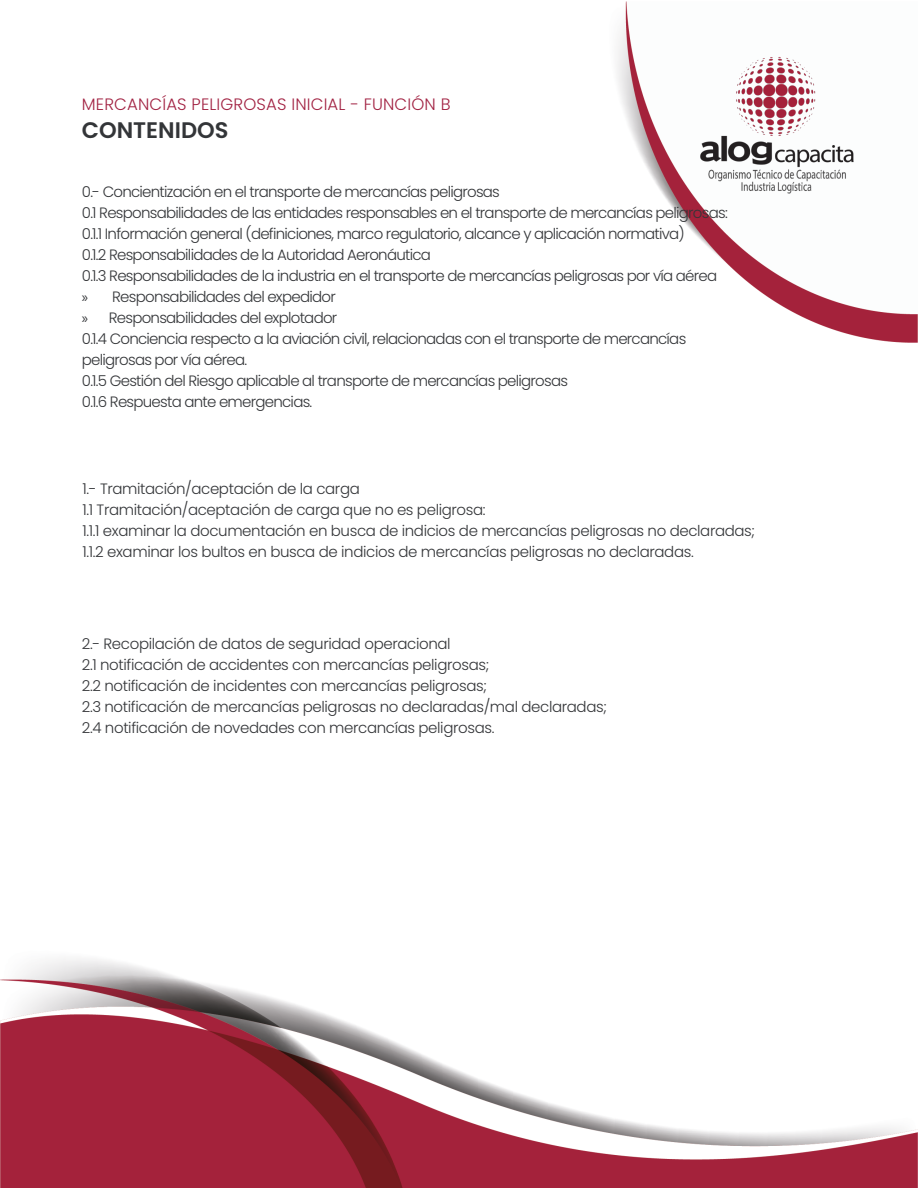
<style>
.page{position:relative;width:918px;height:1188px;background:#fff}
.page>*{position:absolute;margin:0;border:0;box-sizing:border-box;transform-origin:0 0}
.t1{font:600 22.5px "Poppins";color:#333538}
.t2{font:300 16.5px "Poppins";letter-spacing:.01em;color:#a22343}
.t3{font:300 15px "Poppins";letter-spacing:-.05em;color:#333538}
.t4{font:300 15px "Poppins";letter-spacing:-.025em;color:#333538}
.s1{font-family:"Myriad Pro";font-weight:400}
</style>
<div class="page">
<img style="left:0;top:1px;width:918px;height:1187px">
<img style="left:700px;top:54px;width:154px;height:141px">
<p class="t2" style="left:82px;top:94px;width:370px">MERCANCÍAS PELIGROSAS INICIAL - FUNCIÓN B</p>
<p class="t1" style="left:82px;top:117px;width:148px">CONTENIDOS</p>
<p class="t3" style="left:82px;top:183px;width:420px">0.- Concientización en el transporte de mercancías peligrosas</p>
<p class="t3" style="left:82px;top:204px;width:647px">0.1 Responsabilidades de las entidades responsables en el transporte de mercancías peligrosas:</p>
<p class="t3" style="left:82px;top:225px;width:605px">0.1.1 Información general (definiciones, marco regulatorio, alcance y aplicación normativa)</p>
<p class="t3" style="left:82px;top:246px;width:351px">0.1.2 Responsabilidades de la Autoridad Aeronáutica</p>
<p class="t3" style="left:82px;top:267px;width:637px">0.1.3 Responsabilidades de la industria en el transporte de mercancías peligrosas por vía aérea</p>
<p class="t3" style="left:82px;top:288px;width:255px"><span class="s1">»</span> Responsabilidades del expedidor</p>
<p class="t3" style="left:82px;top:309px;width:257px"><span class="s1">»</span> Responsabilidades del explotador</p>
<p class="t3" style="left:82px;top:330px;width:606px">0.1.4 Conciencia respecto a la aviación civil, relacionadas con el transporte de mercancías</p>
<p class="t3" style="left:82px;top:351px;width:167px">peligrosas por vía aérea.</p>
<p class="t3" style="left:82px;top:372px;width:488px">0.1.5 Gestión del Riesgo aplicable al transporte de mercancías peligrosas</p>
<p class="t3" style="left:82px;top:393px;width:232px">0.1.6 Respuesta ante emergencias.</p>
<p class="t4" style="left:82px;top:480px;width:279px">1.- Tramitación/aceptación de la carga</p>
<p class="t4" style="left:82px;top:501px;width:405px">1.1 Tramitación/aceptación de carga que no es peligrosa:</p>
<p class="t4" style="left:82px;top:522px;width:674px">1.1.1 examinar la documentación en busca de indicios de mercancías peligrosas no declaradas;</p>
<p class="t4" style="left:82px;top:543px;width:613px">1.1.2 examinar los bultos en busca de indicios de mercancías peligrosas no declaradas.</p>
<p class="t4" style="left:82px;top:636px;width:370px">2.- Recopilación de datos de seguridad operacional</p>
<p class="t4" style="left:82px;top:657px;width:409px">2.1 notificación de accidentes con mercancías peligrosas;</p>
<p class="t4" style="left:82px;top:678px;width:407px">2.2 notificación de incidentes con mercancías peligrosas;</p>
<p class="t4" style="left:82px;top:699px;width:526px">2.3 notificación de mercancías peligrosas no declaradas/mal declaradas;</p>
<p class="t4" style="left:82px;top:720px;width:414px">2.4 notificación de novedades con mercancías peligrosas.</p>
</div>
